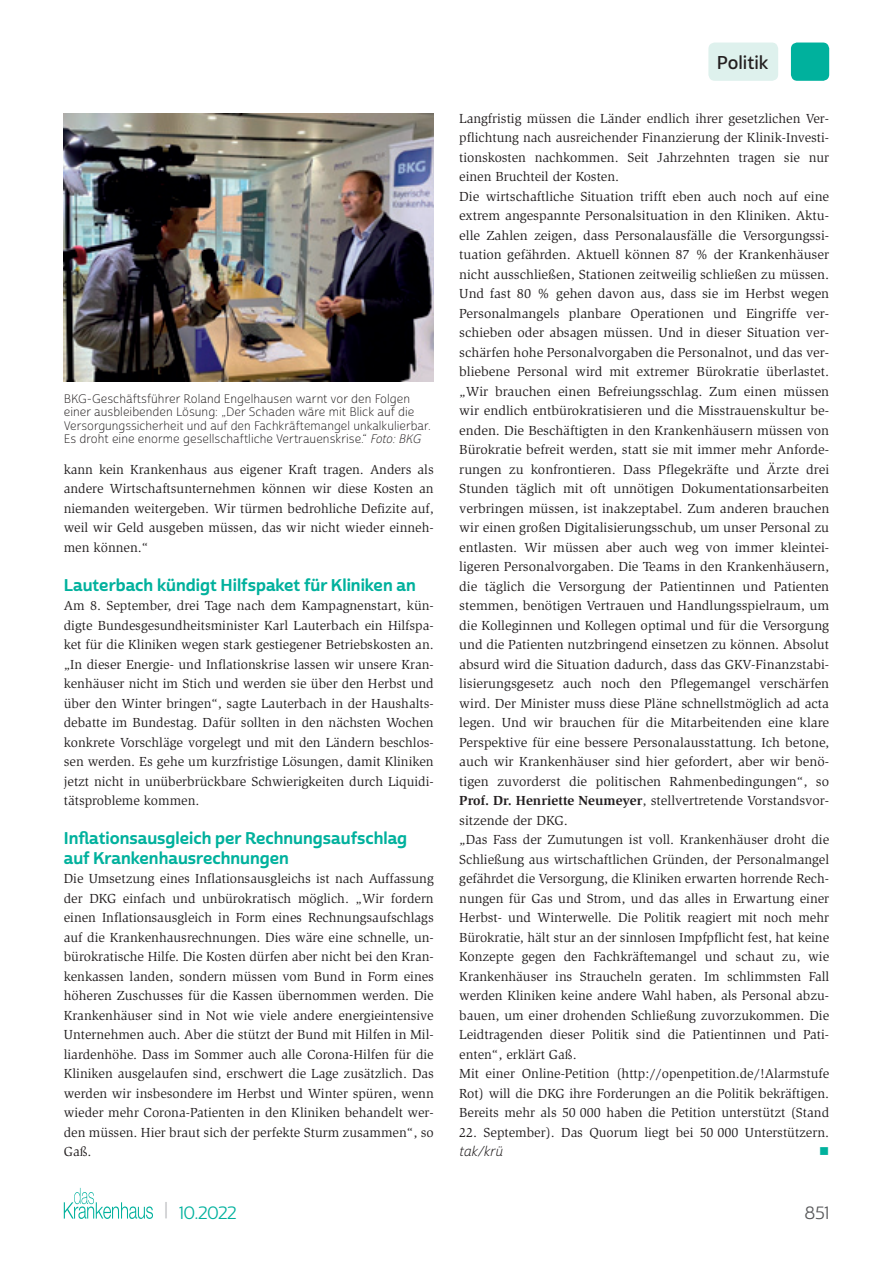
<style>
.page{position:relative;width:893px;height:1263px;background:#fff}
.page>*{position:absolute;margin:0;border:0;box-sizing:border-box;transform-origin:0 0}
.t1{font:18px "Cabrito Sans Nor Dem";letter-spacing:-.005em;color:#231f20}
.t2{font:17.25px "Cabrito Sans Nor Reg";color:#00b19d}
.t3{font:17.25px "Cabrito Sans Nor Reg";color:#57585a}
.t4{font:16.5px/19.5px "Cabrito Sans Nor Bol";color:#00b19d}
.t5{font:13.5px/19.5px "Slimbach Std";color:#231f20;text-align:justify}
.t6{font:13.5px "Cabrito Sans Nor Boo It";color:#231f20}
.t7{font:13.5px "Wingdings";color:#00b19d}
.t8{font:12px/13.5px "Cabrito Sans Nor Lig";color:#231f20}
.s1{font-family:"Cabrito Sans Nor Lig It"}
.s2{font-weight:700}
.s3{font-size:18.9px;color:#bcbdc0}
</style>
<div class="page">
<svg style="left:64px;top:1188px;width:89px;height:31px"></svg>
<div style="left:791px;top:43px;width:38px;height:38px;background:#00b19d;border-radius:6px"></div>
<div style="left:708px;top:43px;width:70px;height:38px;background:#def1ed;border-radius:6px"></div>
<img style="left:64px;top:113px;width:370px;height:268px">
<p class="t8" style="left:64px;top:392px;width:369px">BKG-Geschäftsführer Roland Engelhausen warnt vor den Folgen einer ausbleibenden Lösung: „Der Schaden wäre mit Blick auf die Versorgungssicherheit und auf den Fachkräftemangel unkalkulierbar.<br>Es droht eine enorme gesellschaftliche Vertrauenskrise.“ <span class="s1">Foto: BKG</span></p>
<p class="t5" style="left:64px;top:460px;width:371px">kann kein Krankenhaus aus eigener Kraft tragen. Anders als andere Wirtschaftsunternehmen können wir diese Kosten an niemanden weitergeben. Wir türmen bedrohliche Defizite auf, weil wir Geld ausgeben müssen, das wir nicht wieder einneh&shy;men können.“</p>
<p class="t4" style="left:64px;top:576px;width:354px">Lauterbach kündigt Hilfspaket für Kliniken an</p>
<p class="t5" style="left:64px;top:596px;width:371px">Am 8. September, drei Tage nach dem Kampagnenstart, kün&shy;digte Bundesgesundheitsminister Karl Lauterbach ein Hilfspa&shy;ket für die Kliniken wegen stark gestiegener Betriebskosten an. „In dieser Energie- und Inflationskrise lassen wir unsere Kran&shy;kenhäuser nicht im Stich und werden sie über den Herbst und über den Winter bringen“, sagte Lauterbach in der Haushalts&shy;debatte im Bundestag. Dafür sollten in den nächsten Wochen konkrete Vorschläge vorgelegt und mit den Ländern beschlos&shy;sen werden. Es gehe um kurzfristige Lösungen, damit Kliniken jetzt nicht in unüberbrückbare Schwierigkeiten durch Liquidi&shy;tätsprobleme kommen.</p>
<p class="t4" style="left:64px;top:829px;width:345px">Inflationsausgleich per Rechnungsaufschlag auf Krankenhausrechnungen</p>
<p class="t5" style="left:64px;top:869px;width:371px">Die Umsetzung eines Inflationsausgleichs ist nach Auffassung der DKG einfach und unbürokratisch möglich. „Wir fordern einen Inflationsausgleich in Form eines Rechnungsaufschlags auf die Krankenhausrechnungen. Dies wäre eine schnelle, un&shy;bürokratische Hilfe. Die Kosten dürfen aber nicht bei den Kran&shy;kenkassen landen, sondern müssen vom Bund in Form eines höheren Zuschusses für die Kassen übernommen werden. Die Krankenhäuser sind in Not wie viele andere energieintensive Unternehmen auch. Aber die stützt der Bund mit Hilfen in Mil&shy;liardenhöhe. Dass im Sommer auch alle Corona-Hilfen für die Kliniken ausgelaufen sind, erschwert die Lage zusätzlich. Das werden wir insbesondere im Herbst und Winter spüren, wenn wieder mehr Corona-Patienten in den Kliniken behandelt wer&shy;den müssen. Hier braut sich der perfekte Sturm zusammen“, so Gaß.</p>
<h1 class="t1" style="left:717px;top:51px;width:53px">Politik</h1>
<p class="t5" style="left:459px;top:109px;width:371px;text-align:left">Langfristig müssen die Länder endlich ihrer gesetzlichen Ver&shy;pflichtung nach ausreichender Finanzierung der Klinik-Investi&shy;tionskosten nachkommen. Seit Jahrzehnten tragen sie nur einen Bruchteil der Kosten.<br>Die wirtschaftliche Situation trifft eben auch noch auf eine extrem angespannte Personalsituation in den Kliniken. Aktu&shy;elle Zahlen zeigen, dass Personalausfälle die Versorgungssi&shy;tuation gefährden. Aktuell können 87 % der Krankenhäuser nicht ausschließen, Stationen zeitweilig schließen zu müssen.<br>Und fast 80 % gehen davon aus, dass sie im Herbst wegen Personalmangels planbare Operationen und Eingriffe ver&shy;schieben oder absagen müssen. Und in dieser Situation ver&shy;schärfen hohe Personalvorgaben die Personalnot, und das ver&shy;bliebene Personal wird mit extremer Bürokratie überlastet. „Wir brauchen einen Befreiungsschlag. Zum einen müssen wir endlich entbürokratisieren und die Misstrauenskultur be&shy;enden. Die Beschäftigten in den Krankenhäusern müssen von Bürokratie befreit werden, statt sie mit immer mehr Anforde&shy;rungen zu konfrontieren. Dass Pflegekräfte und Ärzte drei Stunden täglich mit oft unnötigen Dokumentationsarbeiten verbringen müssen, ist inakzeptabel. Zum anderen brauchen wir einen großen Digitalisierungsschub, um unser Personal zu entlasten. Wir müssen aber auch weg von immer kleintei&shy;ligeren Personalvorgaben. Die Teams in den Krankenhäusern, die täglich die Versorgung der Patientinnen und Patienten stemmen, benötigen Vertrauen und Handlungsspielraum, um die Kolleginnen und Kollegen optimal und für die Versorgung und die Patienten nutzbringend einsetzen zu können. Absolut absurd wird die Situation dadurch, dass das GKV-Finanzstabi&shy;lisierungsgesetz auch noch den Pflegemangel verschärfen wird. Der Minister muss diese Pläne schnellstmöglich ad acta legen. Und wir brauchen für die Mitarbeitenden eine klare Perspektive für eine bessere Personalausstattung. Ich betone, auch wir Krankenhäuser sind hier gefordert, aber wir benö&shy;tigen zuvorderst die politischen Rahmenbedingungen“, so <span class="s2">Prof. Dr. Henriette Neumeyer</span>, stellvertretende Vorstandsvor&shy;sitzende der DKG.<br>„Das Fass der Zumutungen ist voll. Krankenhäuser droht die Schließung aus wirtschaftlichen Gründen, der Personalmangel gefährdet die Versorgung, die Kliniken erwarten horrende Rech&shy;nungen für Gas und Strom, und das alles in Erwartung einer Herbst- und Winterwelle. Die Politik reagiert mit noch mehr Bürokratie, hält stur an der sinnlosen Impfpflicht fest, hat keine Konzepte gegen den Fachkräftemangel und schaut zu, wie Krankenhäuser ins Straucheln geraten. Im schlimmsten Fall werden Kliniken keine andere Wahl haben, als Personal abzu&shy;bauen, um einer drohenden Schließung zuvorzukommen. Die Leidtragenden dieser Politik sind die Patientinnen und Pati&shy;enten“, erklärt Gaß.<br>Mit einer Online-Petition (http://openpetition.de/!Alarmstufe Rot) will die DKG ihre Forderungen an die Politik bekräftigen.<br>Bereits mehr als 50 000 haben die Petition unterstützt (Stand</p>
<p class="t5" style="left:459px;top:1123px;width:371px">22. September). Das Quorum liegt bei 50 000 Unterstützern.</p>
<p class="t6" style="left:459px;top:1143px;width:45px">tak/krü</p>
<p class="t7" style="left:819px;top:1144px;width:12px">■</p>
<p class="t2" style="left:164px;top:1202px;width:74px"><span class="s3">|</span> 10.2022</p>
<p class="t3" style="left:805px;top:1202px;width:26px">851</p>
</div>
